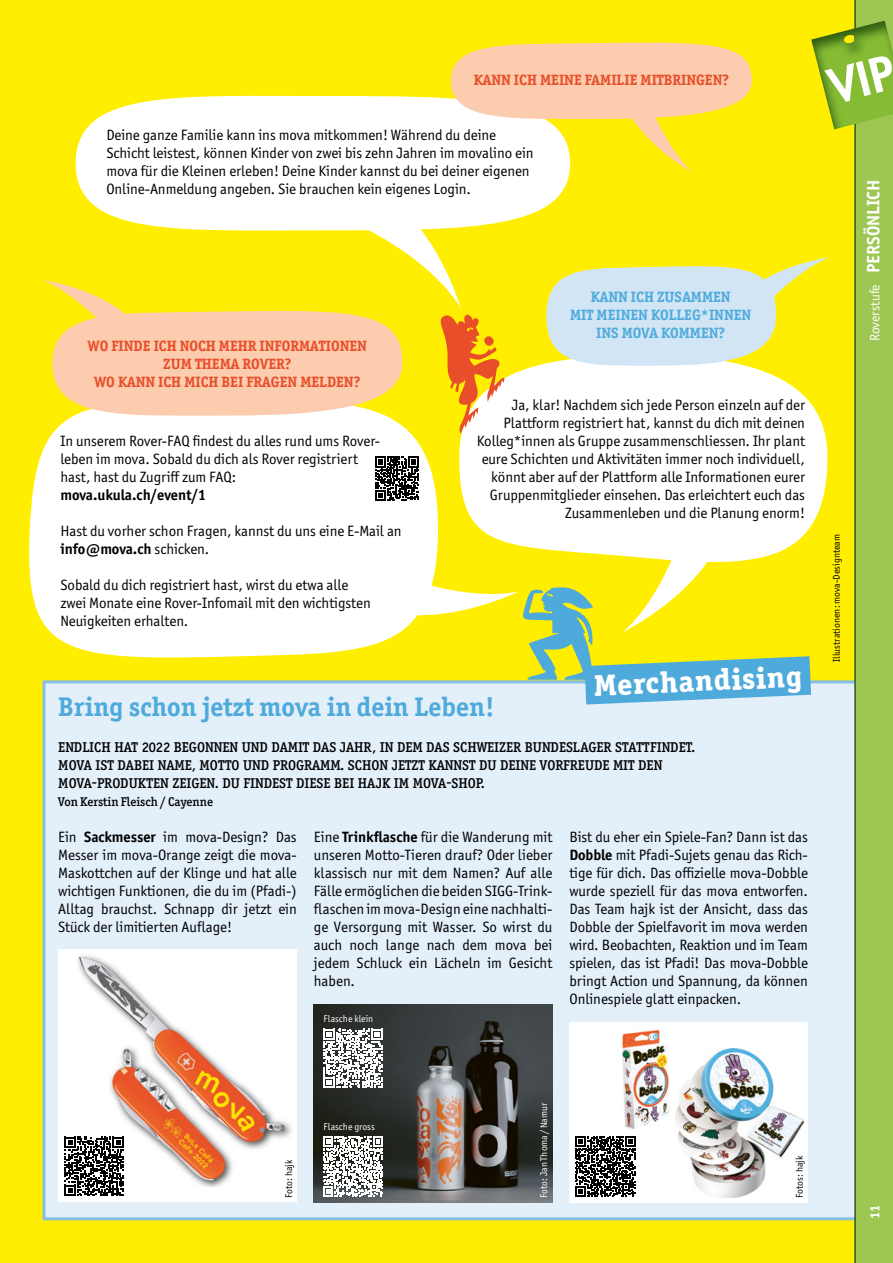
<style>
.page{position:relative;width:893px;height:1263px;background:#fe0}
.page>*{position:absolute;margin:0;border:0;box-sizing:border-box;transform-origin:0 0}
.t1{font:800 30px "Officina Serif ITC Pro";color:#fff}
.t2{font:700 27px "Officina Serif ITC Pro";color:#4faadc}
.t3{font:15px/18px "Officina Sans ITC Pro";letter-spacing:-.005em;color:#000}
.t4{font:700 15px/18px "Officina Serif ITC Pro";color:#e84e2a;text-align:center}
.t5{font:700 15px/18px "Officina Serif ITC Pro";color:#4faadc;text-align:center}
.t6{font:700 15px "Officina Sans ITC Pro";letter-spacing:-.005em;color:#000}
.t7{font:500 14.25px/18px "Officina Serif ITC Pro";letter-spacing:-.005em;color:#000}
.t8{font:13.5px "Officina Sans ITC Pro";color:#fff}
.t9{font:700 13.5px "Officina Sans ITC Pro";color:#fff}
.t10{font:500 12.75px "Officina Serif ITC Pro";color:#000}
.t11{font:9.75px "Officina Sans ITC Pro";color:#000}
.t12{font:9.75px "Officina Sans ITC Pro";color:#fff}
.s1{font-weight:700}
.s2{font-weight:700;font-size:18px}
</style>
<div class="page">
<div style="left:459px;top:434px;width:368px;height:92px;background:#fff"></div>
<div style="left:29px;top:434px;width:397px;height:224px;background:#fff"></div>
<div style="left:43px;top:680px;width:811px;height:540px;background:#e3eff9"></div>
<div style="left:569px;top:1022px;width:239px;height:180px;background:#fff"></div>
<img style="left:314px;top:1004px;width:238px;height:198px">
<div style="left:58px;top:949px;width:239px;height:253px;background:#fff"></div>
<img style="left:74px;top:955px;width:218px;height:232px">
<svg style="left:323px;top:1029px;width:60px;height:59px;background:#b7b8b7"></svg>
<svg style="left:65px;top:1137px;width:59px;height:59px"></svg>
<svg style="left:323px;top:1136px;width:60px;height:60px;background:#b9bab9"></svg>
<svg style="left:575px;top:1136px;width:60px;height:60px"></svg>
<img style="left:675px;top:1048px;width:128px;height:149px">
<img style="left:622px;top:1030px;width:47px;height:98px">
<div style="left:854px;top:0;width:39px;height:1263px;background:#9dc653"></div>
<div style="left:797px;top:9px;width:96px;height:122px;background:#2c582b;opacity:.75"></div>
<svg style="left:43px;top:21px;width:850px;height:413px"></svg>
<svg style="left:344px;top:457px;width:467px;height:247px"></svg>
<p class="t4" style="left:474px;top:71px;width:257px">KANN ICH MEINE FAMILIE MITBRINGEN?</p>
<p class="t3" style="left:106px;top:126px;width:429px">Deine ganze Familie kann ins mova mitkommen! Während du deine Schicht leistest, können Kinder von zwei bis zehn Jahren im movalino ein mova für die Kleinen erleben! Deine Kinder kannst du bei deiner eigenen Online-Anmeldung angeben. Sie brauchen kein eigenes Login.</p>
<p class="t4" style="left:88px;top:337px;width:281px">WO FINDE ICH NOCH MEHR INFORMATIONEN<br>ZUM THEMA ROVER?<br>WO KANN ICH MICH BEI FRAGEN MELDEN?</p>
<p class="t5" style="left:570px;top:287px;width:183px">KANN ICH ZUSAMMEN<br>MIT MEINEN KOLLEG*INNEN<br>INS MOVA KOMMEN?</p>
<p class="t3" style="left:60px;top:432px;width:320px">In unserem Rover-FAQ findest du alles rund ums Rover&shy;leben im mova. Sobald du dich als Rover registriert hast, hast du Zugriff zum FAQ:</p>
<p class="t6" style="left:60px;top:486px;width:147px">mova.ukula.ch/event/1</p>
<p class="t3" style="left:60px;top:522px;width:343px">Hast du vorher schon Fragen, kannst du uns eine E-Mail an <span class="s1">info@mova.ch</span> schicken.</p>
<p class="t3" style="left:60px;top:576px;width:312px">Sobald du dich registriert hast, wirst du etwa alle zwei Monate eine Rover-Infomail mit den wichtigsten<br>Neuigkeiten erhalten.</p>
<p class="t3" style="left:477px;top:396px;width:330px;text-align:right">Ja, klar! Nachdem sich jede Person einzeln auf der Plattform registriert hat, kannst du dich mit deinen Kolleg*innen als Gruppe zusammenschliessen. Ihr plant eure Schichten und Aktivitäten immer noch individuell, könnt aber auf der Plattform alle Informationen eurer Gruppenmitglieder einsehen. Das erleichtert euch das Zusammenleben und die Planung enorm!</p>
<h1 class="t1" style="left:593px;top:667px;width:209px;rotate:-3deg">Merchandising</h1>
<h2 class="t2" style="left:58px;top:690px;width:438px">Bring schon jetzt mova in dein Leben!</h2>
<p class="t7" style="left:58px;top:738px;width:639px">ENDLICH HAT 2022 BEGONNEN UND DAMIT DAS JAHR, IN DEM DAS SCHWEIZER BUNDESLAGER STATTFINDET.<br>MOVA IST DABEI NAME, MOTTO UND PROGRAMM. SCHON JETZT KANNST DU DEINE VORFREUDE MIT DEN<br>MOVA-PRODUKTEN ZEIGEN. DU FINDEST DIESE BEI HAJK IM MOVA-SHOP.</p>
<p class="t10" style="left:58px;top:794px;width:156px">Von Kerstin Fleisch / Cayenne</p>
<p class="t3" style="left:58px;top:828px;width:240px;text-align:justify">Ein <span class="s1">Sackmesser</span> im mova-Design? Das Messer im mova-Orange zeigt die mova-Maskottchen auf der Klinge und hat alle wichtigen Funktionen, die du im (Pfadi-)<br>Alltag brauchst. Schnapp dir jetzt ein Stück der limitierten Auflage!</p>
<p class="t3" style="left:314px;top:828px;width:240px;text-align:justify">Eine <span class="s1">Trinkflasche</span> für die Wanderung mit unseren Motto-Tieren drauf? Oder lieber klassisch nur mit dem Namen? Auf alle Fälle ermöglichen die beiden SIGG-Trink&shy;flaschen im mova-Design eine nachhalti&shy;ge Versorgung mit Wasser. So wirst du auch noch lange nach dem mova bei jedem Schluck ein Lächeln im Gesicht haben.</p>
<p class="t3" style="left:569px;top:828px;width:240px;text-align:justify">Bist du eher ein Spiele-Fan? Dann ist das <span class="s1">Dobble</span> mit Pfadi-Sujets genau das Rich&shy;tige für dich. Das offizielle mova-Dobble wurde speziell für das mova entworfen.<br>Das Team hajk ist der Ansicht, dass das Dobble der Spielfavorit im mova werden wird. Beobachten, Reaktion und im Team spielen, das ist Pfadi! Das mova-Dobble bringt Action und Spannung, da können Onlinespiele glatt einpacken.</p>
<p class="t12" style="left:324px;top:1013px;width:51px">Flasche klein</p>
<p class="t8" style="left:867px;top:341px;width:163px;rotate:-90deg">Roverstufe <span class="s2">PERSÖNLICH</span></p>
<p class="t11" style="left:831px;top:662px;width:130px;rotate:-90deg">Illustrationen: mova-Designteam</p>
<p class="t11" style="left:283px;top:1198px;width:40px;rotate:-90deg">Foto: hajk</p>
<p class="t12" style="left:324px;top:1121px;width:53px">Flasche gross</p>
<p class="t12" style="left:538px;top:1198px;width:97px;rotate:-90deg">Foto: Jan Thoma/Namur</p>
<p class="t11" style="left:794px;top:1198px;width:44px;rotate:-90deg">Fotos: hajk</p>
<p class="t9" style="left:866px;top:1219px;width:16px;rotate:-90deg">11</p>
</div>
